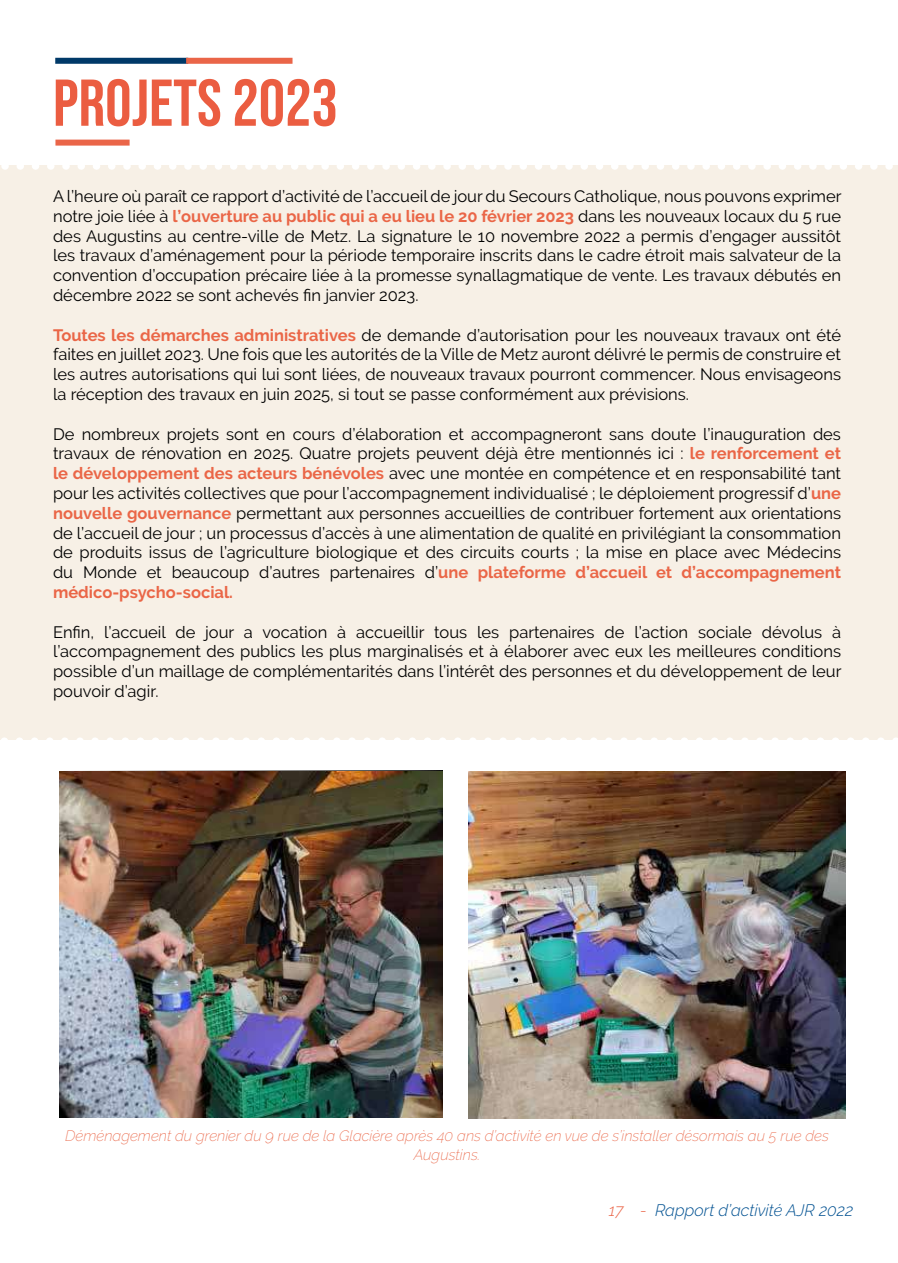
<style>
.page{position:relative;width:898px;height:1263px;background:#fff}
.page>*{position:absolute;margin:0;border:0;box-sizing:border-box;transform-origin:0 0}
.t1{font:66px "Bebas Neue";color:#eb5d41}
.t2{font:16.5px/19.8px "Raleway";color:#000;text-align:justify}
.t3{font:italic 300 16.5px "Raleway";color:#035292}
.t4{font:italic 200 15px/19.8px "Raleway";color:#ea6647;text-align:center}
.s1{font-weight:700;color:#ea6647}
.s2{color:#ea6649}
</style>
<div class="page">
<div style="left:0;top:165px;width:897px;height:575px;background:#f7f0e6"></div>
<div style="left:55px;top:58px;width:133px;height:6px;background:#003968"></div>
<div style="left:186px;top:58px;width:106px;height:6px;background:#ea6548"></div>
<div style="left:55px;top:140px;width:74px;height:6px;background:#ea6548"></div>
<svg style="left:1px;top:737px;width:897px;height:3px"></svg>
<svg style="left:1px;top:165px;width:897px;height:5px"></svg>
<img style="left:59px;top:771px;width:383px;height:346px">
<img style="left:468px;top:771px;width:377px;height:347px">
<h1 class="t1" style="left:53px;top:66px;width:286px">PROJETS 2023</h1>
<p class="t2" style="left:53px;top:186px;width:789px">A l’heure où paraît ce rapport d’activité de l’accueil de jour du Secours Catholique, nous pouvons exprimer notre joie liée à <span class="s1">l’ouverture au public qui a eu lieu le 20 février 2023</span> dans les nouveaux locaux du 5 rue des Augustins au centre-ville de Metz. La signature le 10 novembre 2022 a permis d’engager aussitôt les travaux d’aménagement pour la période temporaire inscrits dans le cadre étroit mais salvateur de la convention d’occupation précaire liée à la promesse synallagmatique de vente. Les travaux débutés en décembre 2022 se sont achevés fin janvier 2023.</p>
<p class="t2" style="left:53px;top:325px;width:789px"><span class="s1">Toutes les démarches administratives</span> de demande d’autorisation pour les nouveaux travaux ont été faites en juillet 2023. Une fois que les autorités de la Ville de Metz auront délivré le permis de construire et les autres autorisations qui lui sont liées, de nouveaux travaux pourront commencer. Nous envisageons la réception des travaux en juin 2025, si tout se passe conformément aux prévisions.</p>
<p class="t2" style="left:53px;top:424px;width:789px">De nombreux projets sont en cours d’élaboration et accompagneront sans doute l’inauguration des travaux de rénovation en 2025. Quatre projets peuvent déjà être mentionnés ici : <span class="s1">le renforcement et le développement des acteurs bénévoles</span> avec une montée en compétence et en responsabilité tant pour les activités collectives que pour l’accompagnement individualisé ; le déploiement progressif d’<span class="s1">une nouvelle gouvernance</span> permettant aux personnes accueillies de contribuer fortement aux orientations de l’accueil de jour ; un processus d’accès à une alimentation de qualité en privilégiant la consommation de produits issus de l’agriculture biologique et des circuits courts ; la mise en place avec Médecins du Monde et beaucoup d’autres partenaires d’<span class="s1">une plateforme d’accueil et d’accompagnement médico-psycho-social.</span></p>
<p class="t2" style="left:53px;top:622px;width:789px">Enfin, l’accueil de jour a vocation à accueillir tous les partenaires de l’action sociale dévolus à l’accompagnement des publics les plus marginalisés et à élaborer avec eux les meilleures conditions possible d’un maillage de complémentarités dans l’intérêt des personnes et du développement de leur pouvoir d’agir.</p>
<p class="t4" style="left:65px;top:1125px;width:764px">Déménagement du grenier du 9 rue de la Glacière après 40 ans d’activité en vue de s’installer désormais au 5 rue des<br>Augustins.</p>
<p class="t3" style="left:608px;top:1200px;width:246px"><span class="s2">17 -</span> Rapport d’activité AJR 2022</p>
</div>
